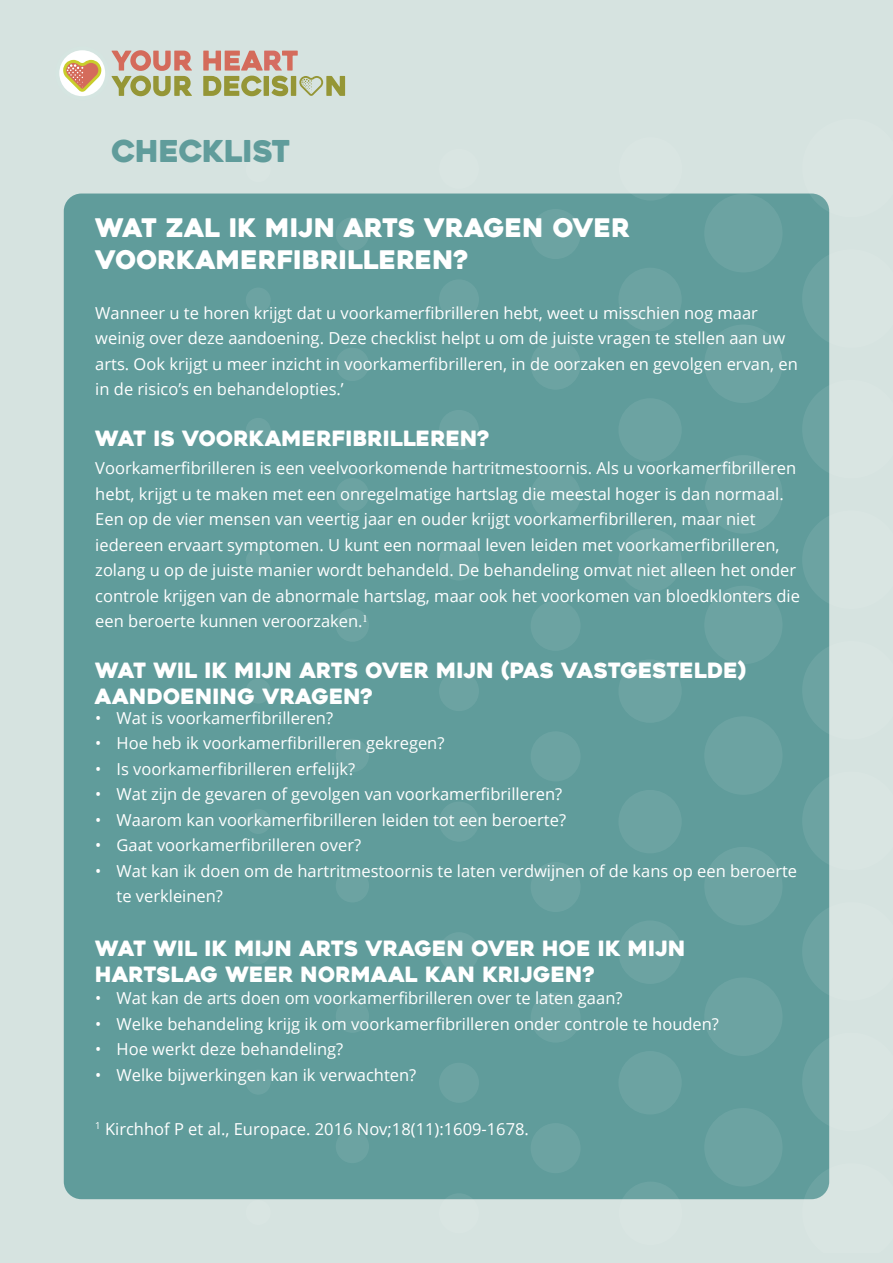
<style>
.page{position:relative;width:893px;height:1263px;background:#d6e3e0}
.page>*{position:absolute;margin:0;border:0;box-sizing:border-box;transform-origin:0 0}
.t1{font:30px "Heavitas";color:#609c9b}
.t2{font:25.5px/31.5px "Heavitas";color:#fff}
.t3{font:21px/25.5px "Heavitas";color:#fff}
.t4{font:16.5px/25.5px "Open Sans";color:#fff}
</style>
<div class="page">
<div style="left:64px;top:194px;width:765px;height:1005px;background:#609c9b;border-radius:18px"></div>
<svg style="left:802px;top:193px;width:28px;height:24px"></svg>
<svg style="left:803px;top:249px;width:27px;height:99px"></svg>
<svg style="left:803px;top:380px;width:27px;height:98px"></svg>
<svg style="left:803px;top:510px;width:27px;height:99px"></svg>
<svg style="left:803px;top:641px;width:27px;height:98px"></svg>
<svg style="left:803px;top:771px;width:27px;height:99px"></svg>
<svg style="left:803px;top:902px;width:27px;height:99px"></svg>
<svg style="left:803px;top:1033px;width:27px;height:98px"></svg>
<svg style="left:802px;top:1163px;width:28px;height:37px"></svg>
<div style="left:704px;top:194px;width:79px;height:78px;background:#6ca3a2;border-radius:50%"></div>
<div style="left:704px;top:324px;width:79px;height:79px;background:#6ca3a2;border-radius:50%"></div>
<div style="left:704px;top:455px;width:79px;height:79px;background:#6ca3a2;border-radius:50%"></div>
<div style="left:704px;top:586px;width:79px;height:78px;background:#6ca3a2;border-radius:50%"></div>
<div style="left:704px;top:716px;width:79px;height:79px;background:#6ca3a2;border-radius:50%"></div>
<div style="left:704px;top:847px;width:79px;height:78px;background:#6ca3a2;border-radius:50%"></div>
<div style="left:704px;top:977px;width:79px;height:79px;background:#6ca3a2;border-radius:50%"></div>
<div style="left:704px;top:1108px;width:79px;height:78px;background:#6ca3a2;border-radius:50%"></div>
<div style="left:618px;top:268px;width:64px;height:63px;background:#6ca3a2;border-radius:50%"></div>
<svg style="left:619px;top:137px;width:63px;height:64px"></svg>
<div style="left:618px;top:1051px;width:64px;height:63px;background:#6ca3a2;border-radius:50%"></div>
<svg style="left:619px;top:1181px;width:63px;height:64px"></svg>
<div style="left:618px;top:920px;width:64px;height:64px;background:#6ca3a2;border-radius:50%"></div>
<div style="left:618px;top:790px;width:64px;height:63px;background:#6ca3a2;border-radius:50%"></div>
<div style="left:618px;top:659px;width:64px;height:64px;background:#6ca3a2;border-radius:50%"></div>
<div style="left:618px;top:529px;width:64px;height:63px;background:#6ca3a2;border-radius:50%"></div>
<div style="left:618px;top:398px;width:64px;height:64px;background:#6ca3a2;border-radius:50%"></div>
<div style="left:531px;top:340px;width:50px;height:50px;background:#6ca3a2;border-radius:50%"></div>
<div style="left:531px;top:470px;width:50px;height:50px;background:#6ca3a2;border-radius:50%"></div>
<div style="left:531px;top:601px;width:50px;height:50px;background:#6ca3a2;border-radius:50%"></div>
<div style="left:531px;top:731px;width:50px;height:50px;background:#6ca3a2;border-radius:50%"></div>
<div style="left:531px;top:862px;width:50px;height:50px;background:#6ca3a2;border-radius:50%"></div>
<div style="left:531px;top:992px;width:50px;height:51px;background:#6ca3a2;border-radius:50%"></div>
<div style="left:531px;top:1123px;width:50px;height:50px;background:#6ca3a2;border-radius:50%"></div>
<div style="left:531px;top:209px;width:50px;height:50px;background:#6ca3a2;border-radius:50%"></div>
<div style="left:439px;top:279px;width:40px;height:40px;background:#6ca3a2;border-radius:50%"></div>
<div style="left:439px;top:410px;width:40px;height:40px;background:#6ca3a2;border-radius:50%"></div>
<div style="left:439px;top:540px;width:40px;height:41px;background:#6ca3a2;border-radius:50%"></div>
<div style="left:439px;top:671px;width:40px;height:40px;background:#6ca3a2;border-radius:50%"></div>
<div style="left:439px;top:801px;width:40px;height:41px;background:#6ca3a2;border-radius:50%"></div>
<div style="left:439px;top:932px;width:40px;height:40px;background:#6ca3a2;border-radius:50%"></div>
<div style="left:439px;top:1063px;width:40px;height:40px;background:#6ca3a2;border-radius:50%"></div>
<svg style="left:439px;top:1193px;width:40px;height:40px"></svg>
<div style="left:336px;top:217px;width:33px;height:34px;background:#6ca3a2;border-radius:50%"></div>
<div style="left:336px;top:348px;width:33px;height:33px;background:#6ca3a2;border-radius:50%"></div>
<div style="left:336px;top:478px;width:33px;height:33px;background:#6ca3a2;border-radius:50%"></div>
<div style="left:336px;top:608px;width:33px;height:34px;background:#6ca3a2;border-radius:50%"></div>
<div style="left:336px;top:739px;width:33px;height:33px;background:#6ca3a2;border-radius:50%"></div>
<div style="left:336px;top:869px;width:33px;height:33px;background:#6ca3a2;border-radius:50%"></div>
<div style="left:336px;top:999px;width:33px;height:34px;background:#6ca3a2;border-radius:50%"></div>
<div style="left:336px;top:1130px;width:33px;height:33px;background:#6ca3a2;border-radius:50%"></div>
<div style="left:246px;top:287px;width:25px;height:26px;background:#6ca3a2;border-radius:50%"></div>
<div style="left:246px;top:418px;width:25px;height:25px;background:#6ca3a2;border-radius:50%"></div>
<div style="left:246px;top:548px;width:25px;height:25px;background:#6ca3a2;border-radius:50%"></div>
<div style="left:246px;top:678px;width:25px;height:26px;background:#6ca3a2;border-radius:50%"></div>
<div style="left:246px;top:809px;width:25px;height:25px;background:#6ca3a2;border-radius:50%"></div>
<div style="left:246px;top:939px;width:25px;height:25px;background:#6ca3a2;border-radius:50%"></div>
<div style="left:246px;top:1069px;width:25px;height:26px;background:#6ca3a2;border-radius:50%"></div>
<svg style="left:59px;top:50px;width:133px;height:47px"></svg>
<svg style="left:203px;top:51px;width:142px;height:45px"></svg>
<h1 class="t1" style="left:112px;top:133px;width:180px">CHECKLIST</h1>
<p class="t2" style="left:95px;top:212px;width:536px">WAT ZAL IK MIJN ARTS VRAGEN OVER<br>VOORKAMERFIBRILLEREN?</p>
<p class="t4" style="left:95px;top:300px;width:704px">Wanneer u te horen krijgt dat u voorkamerfibrilleren hebt, weet u misschien nog maar weinig over deze aandoening. Deze checklist helpt u om de juiste vragen te stellen aan uw arts. Ook krijgt u meer inzicht in voorkamerfibrilleren, in de oorzaken en gevolgen ervan, en in de risico’s en behandelopties.’</p>
<p class="t3" style="left:95px;top:426px;width:396px">WAT IS VOORKAMERFIBRILLEREN?</p>
<p class="t4" style="left:95px;top:455px;width:706px">Voorkamerfibrilleren is een veelvoorkomende hartritmestoornis. Als u voorkamerfibrilleren hebt, krijgt u te maken met een onregelmatige hartslag die meestal hoger is dan normaal.<br>Een op de vier mensen van veertig jaar en ouder krijgt voorkamerfibrilleren, maar niet iedereen ervaart symptomen. U kunt een normaal leven leiden met voorkamerfibrilleren, zolang u op de juiste manier wordt behandeld. De behandeling omvat niet alleen het onder controle krijgen van de abnormale hartslag, maar ook het voorkomen van bloedklonters die een beroerte kunnen veroorzaken.<sup>1</sup></p>
<p class="t3" style="left:95px;top:658px;width:652px">WAT WIL IK MIJN ARTS OVER MIJN (PAS VASTGESTELDE)<br>AANDOENING VRAGEN?</p>
<p class="t4" style="left:95px;top:705px;width:239px">• Wat is voorkamerfibrilleren?</p>
<p class="t4" style="left:95px;top:730px;width:351px">• Hoe heb ik voorkamerfibrilleren gekregen?</p>
<p class="t4" style="left:95px;top:756px;width:262px">• Is voorkamerfibrilleren erfelijk?</p>
<p class="t4" style="left:95px;top:781px;width:468px">• Wat zijn de gevaren of gevolgen van voorkamerfibrilleren?</p>
<p class="t4" style="left:95px;top:807px;width:472px">• Waarom kan voorkamerfibrilleren leiden tot een beroerte?</p>
<p class="t4" style="left:95px;top:832px;width:267px">• Gaat voorkamerfibrilleren over?</p>
<p class="t4" style="left:117px;top:858px;width:682px;text-indent:-21px">• Wat kan ik doen om de hartritmestoornis te laten verdwijnen of de kans op een beroerte te verkleinen?</p>
<p class="t3" style="left:95px;top:936px;width:592px">WAT WIL IK MIJN ARTS VRAGEN OVER HOE IK MIJN<br>HARTSLAG WEER NORMAAL KAN KRIJGEN?</p>
<p class="t4" style="left:95px;top:985px;width:529px">• Wat kan de arts doen om voorkamerfibrilleren over te laten gaan?</p>
<p class="t4" style="left:95px;top:1011px;width:625px">• Welke behandeling krijg ik om voorkamerfibrilleren onder controle te houden?</p>
<p class="t4" style="left:95px;top:1036px;width:249px">• Hoe werkt deze behandeling?</p>
<p class="t4" style="left:95px;top:1062px;width:323px">• Welke bijwerkingen kan ik verwachten?</p>
<p class="t4" style="left:95px;top:1116px;width:435px"><sup>1</sup> Kirchhof P et al., Europace. 2016 Nov;18(11):1609-1678.</p>
</div>
